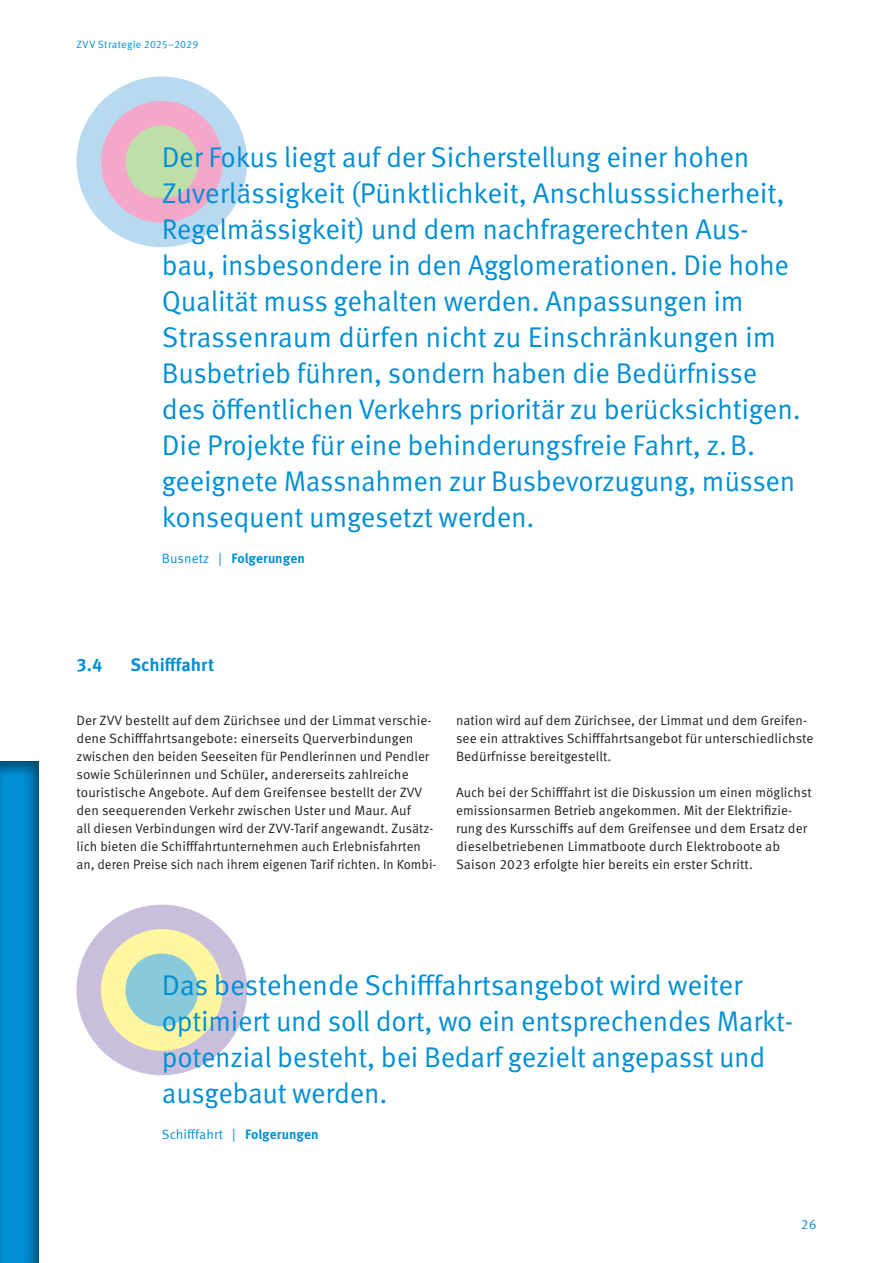
<style>
.page{position:relative;width:893px;height:1263px;background:#fff}
.page>*{position:absolute;margin:0;border:0;box-sizing:border-box;transform-origin:0 0}
.Lead{font:28.5px/36px "Meta Pro";letter-spacing:-.01em;color:#008fd5}
.Lauftext{font:700 18px "Meta Pro";letter-spacing:.005em;color:#008fd5}
.Lauftext-2{font:13.5px/18px "Meta Pro";letter-spacing:.005em;color:#231f20}
.Lauftext-3{font:13.5px "Meta Pro";letter-spacing:.005em;color:#008fd5}
.Lauftext-4{font:700 13.5px "Meta Pro";color:#008fd5}
.t1{font:10.5px "Meta Pro";letter-spacing:.02em;color:#008fd5}
.s1{font-weight:400}
.s2{font-weight:700}
</style>
<div class="page">
<div style="left:77px;top:77px;width:170px;height:170px;background:#b9d9f1;border-radius:50%"></div>
<div style="left:101px;top:101px;width:122px;height:122px;background:#f5a7ca;border-radius:50%"></div>
<div style="left:125px;top:125px;width:73px;height:73px;background:#c0dea8;border-radius:50%"></div>
<div style="left:77px;top:905px;width:170px;height:170px;background:#c9bedc;border-radius:50%"></div>
<div style="left:101px;top:929px;width:122px;height:122px;background:#fff79f;border-radius:50%"></div>
<div style="left:125px;top:953px;width:73px;height:73px;background:#88c9db;border-radius:50%"></div>
<div style="left:0;top:759px;width:41px;height:504px;background:#231f20;opacity:.55"></div>
<div style="left:0;top:0;width:51px;height:761px;background:#fff"></div>
<p class="t1" style="left:77px;top:37px;width:123px">ZVV Strategie 2025–2029</p>
<p class="Lead" style="left:162px;top:140px;width:640px">Der Fokus liegt auf der Sicherstellung einer hohen Zuverlässigkeit (Pünktlichkeit, Anschlusssicherheit, Regelmässigkeit) und dem nachfragerechten Aus&shy;bau, insbesondere in den Agglomerationen. Die hohe Qualität muss gehalten werden. Anpassungen im Strassenraum dürfen nicht zu Einschränkungen im Busbetrieb führen, sondern haben die Bedürfnisse des öffentlichen Verkehrs prioritär zu berücksichtigen.<br>Die Projekte für eine behinderungsfreie Fahrt, z.B. geeignete Massnahmen zur Busbevorzugung, müssen konsequent umgesetzt werden.</p>
<p class="Lauftext-4" style="left:162px;top:549px;width:144px"><span class="s1">Busnetz |</span> Folgerungen</p>
<p class="Lauftext" style="left:77px;top:653px;width:27px">3.4</p>
<p class="Lauftext" style="left:131px;top:653px;width:85px">Schifffahrt</p>
<p class="Lauftext-2" style="left:77px;top:711px;width:361px">Der ZVV bestellt auf dem Zürichsee und der Limmat verschie&shy;dene Schifffahrtsangebote: einerseits Querverbindungen zwischen den beiden Seeseiten für Pendlerinnen und Pendler sowie Schülerinnen und Schüler, andererseits zahlreiche touristische Angebote. Auf dem Greifensee bestellt der ZVV den seequerenden Verkehr zwischen Uster und Maur. Auf<br>all diesen Verbindungen wird der ZVV-Tarif angewandt. Zusätz&shy;lich bieten die Schifffahrtunternehmen auch Erlebnisfahrten an, deren Preise sich nach ihrem eigenen Tarif richten. In Kombi-</p>
<p class="Lauftext-2" style="left:456px;top:711px;width:359px">nation wird auf dem Zürichsee, der Limmat und dem Greifen&shy;see ein attraktives Schifffahrtsangebot für unterschiedlichste<br>Bedürfnisse bereitgestellt.</p>
<p class="Lauftext-2" style="left:456px;top:783px;width:357px">Auch bei der Schifffahrt ist die Diskussion um einen möglichst emissionsarmen Betrieb angekommen. Mit der Elektrifizie&shy;rung des Kursschiffs auf dem Greifensee und dem Ersatz der dieselbetriebenen Limmatboote durch Elektroboote ab Saison 2023 erfolgte hier bereits ein erster Schritt.</p>
<p class="Lead" style="left:162px;top:968px;width:633px">Das bestehende Schifffahrtsangebot wird weiter optimiert und soll dort, wo ein entsprechendes Markt&shy;potenzial besteht, bei Bedarf gezielt angepasst und ausgebaut werden.</p>
<p class="Lauftext-3" style="left:162px;top:1125px;width:158px">Schifffahrt | <span class="s2">Folgerungen</span></p>
<p class="Lauftext-3" style="left:801px;top:1215px;width:17px">26</p>
</div>
